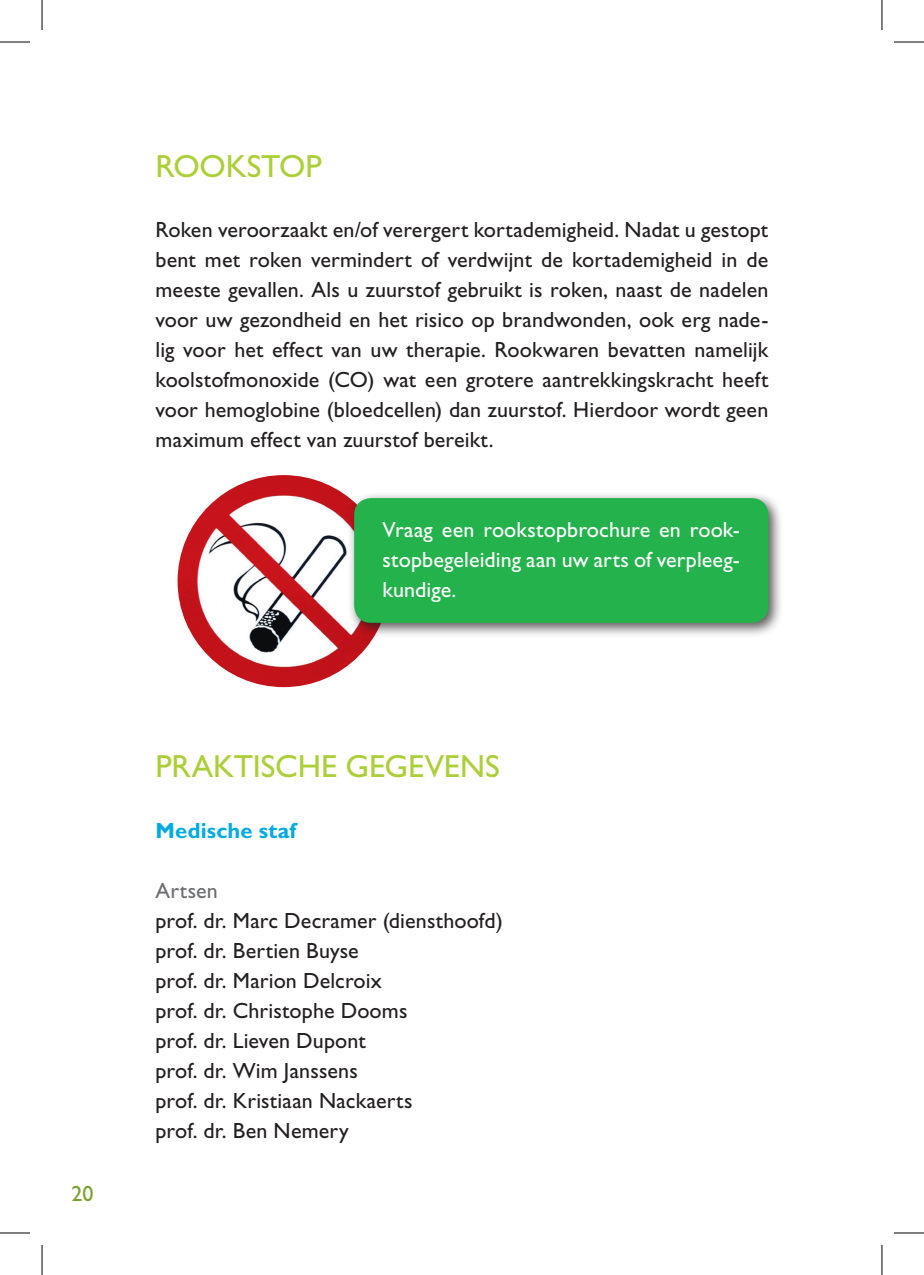
<style>
.page{position:relative;width:924px;height:1275px;background:#fff}
.page>*{position:absolute;margin:0;border:0;box-sizing:border-box;transform-origin:0 0}
.t1{font:32px "Gill Sans Std";letter-spacing:-.005em;color:#abcf38}
.t2{font:22px/30px "Gill Sans Std";letter-spacing:.005em;color:#231f20;text-align:justify}
.t3{font:22px/30px "Gill Sans Std";letter-spacing:.005em;color:#fff;text-align:justify}
.t4{font:700 22px "Gill Sans Std";letter-spacing:.01em;color:#00abe1}
.t5{font:22px "Gill Sans Std";letter-spacing:.01em;color:#6c6d70}
.t6{font:22px "Gill Sans Std";color:#78a22d}
</style>
<div class="page">
<img style="left:177px;top:475px;width:212px;height:212px;border-radius:106px">
<div style="left:347px;top:491px;width:435px;height:147px;background:#231f20;opacity:.75"></div>
<div style="left:354px;top:498px;width:414px;height:125px;background:#23b24b;border-radius:17px"></div>
<hr style="left:0;top:42px;width:30px;height:1px;background:#000">
<hr style="left:893px;top:42px;width:30px;height:1px;background:#000">
<hr style="left:0;top:1232px;width:30px;height:1px;background:#000">
<hr style="left:893px;top:1232px;width:30px;height:1px;background:#000">
<hr style="left:42px;top:0;width:1px;height:30px;background:#000">
<hr style="left:42px;top:1245px;width:1px;height:30px;background:#000">
<hr style="left:881px;top:0;width:1px;height:30px;background:#000">
<hr style="left:881px;top:1245px;width:1px;height:30px;background:#000">
<p class="t6" style="left:71px;top:1180px;width:23px">20</p>
<h1 class="t1" style="left:155px;top:148px;width:168px">ROOKSTOP</h1>
<p class="t2" style="left:155px;top:215px;width:614px">Roken veroorzaakt en/of verergert kortademigheid. Nadat u gestopt bent met roken vermindert of verdwijnt de kortademigheid in de meeste gevallen. Als u zuurstof gebruikt is roken, naast de nadelen voor uw gezondheid en het risico op brandwonden, ook erg nade&shy;lig voor het effect van uw therapie. Rookwaren bevatten namelijk koolstofmonoxide (CO) wat een grotere aantrekkingskracht heeft voor hemoglobine (bloedcellen) dan zuurstof. Hierdoor wordt geen maximum effect van zuurstof bereikt.</p>
<p class="t3" style="left:382px;top:515px;width:359px">Vraag een rookstopbrochure en rook&shy;stopbegeleiding aan uw arts of verpleeg&shy;kundige.</p>
<h1 class="t1" style="left:155px;top:748px;width:346px">PRAKTISCHE GEGEVENS</h1>
<p class="t4" style="left:155px;top:817px;width:142px">Medische staf</p>
<p class="t5" style="left:155px;top:877px;width:64px">Artsen</p>
<p class="t2" style="left:155px;top:905px;width:348px;text-align:left">prof. dr. Marc Decramer (diensthoofd) prof. dr. Bertien Buyse<br>prof. dr. Marion Delcroix<br>prof. dr. Christophe Dooms<br>prof. dr. Lieven Dupont<br>prof. dr. Wim Janssens<br>prof. dr. Kristiaan Nackaerts<br>prof. dr. Ben Nemery</p>
</div>
